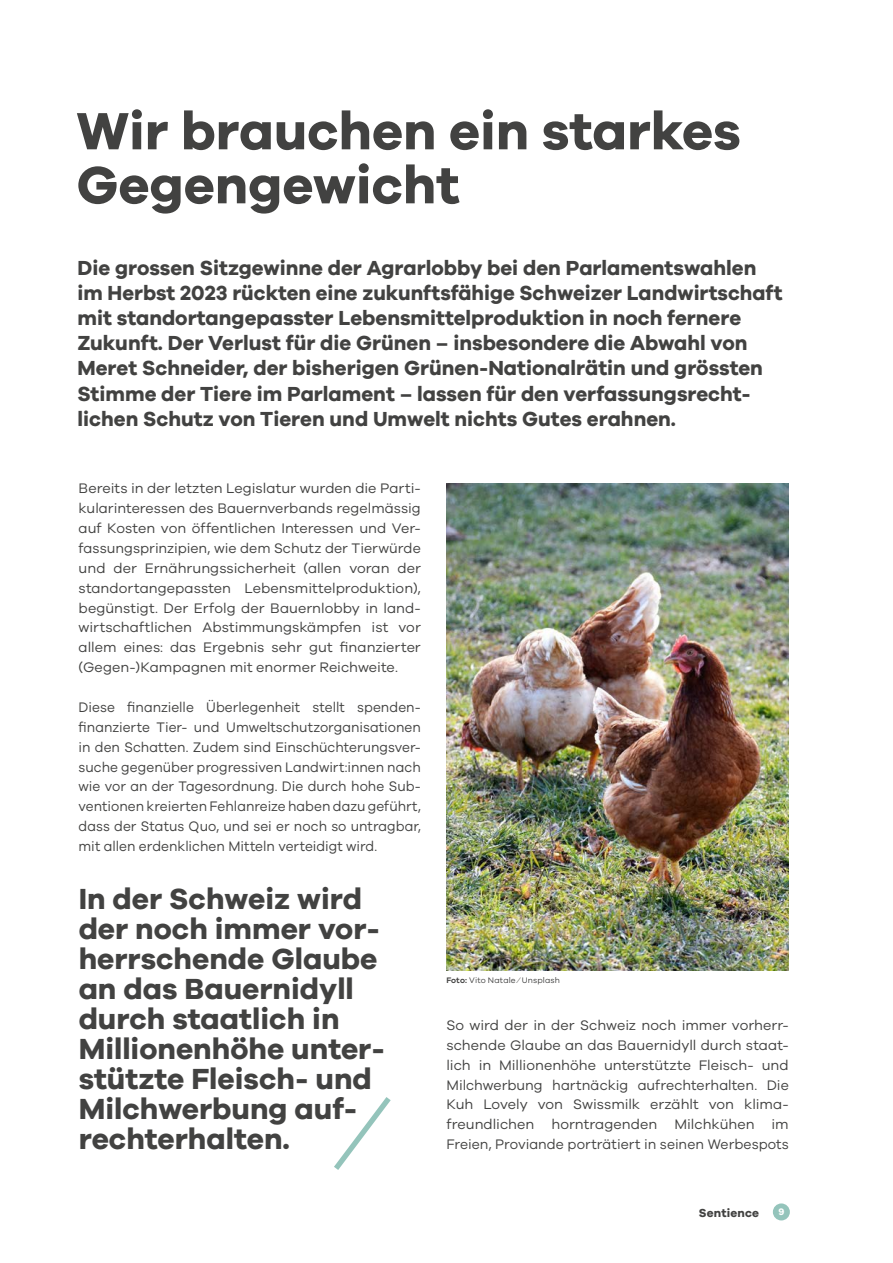
<style>
.page{position:relative;width:893px;height:1263px;background:#fff}
.page>*{position:absolute;margin:0;border:0;box-sizing:border-box;transform-origin:0 0}
.seitentitel{font:700 54px/54px "Galano Grotesque";color:#424241}
.quote{font:700 30px/30px "Galano Grotesque";color:#424241}
.lead{font:700 21px/25.2px "Galano Grotesque";color:#424241}
.grundtext{font:14.25px/19.8px "Galano Grotesque";color:#424241}
.grundtext-2{font:14.25px/19.8px "Galano Grotesque";color:#424241;text-align:justify;scale:.95 1}
.t1{font:700 12px "Galano Grotesque";letter-spacing:.015em;color:#424241}
.t2{font:700 9.75px "Galano Grotesque";color:#fff}
.bildlegende{font:8.25px "Galano Grotesque";letter-spacing:.02em;color:#424241}
.s1{font-weight:600}
</style>
<div class="page">
<img style="left:446px;top:484px;width:343px;height:486px">
<div style="left:773px;top:1203px;width:17px;height:17px;background:#94c4bb;border-radius:50%"></div>
<svg style="left:334px;top:1097px;width:57px;height:73px"></svg>
<p class="seitentitel" style="left:76px;top:102px;width:666px">Wir brauchen ein starkes<br>Gegengewicht</p>
<p class="lead" style="left:78px;top:254px;width:707px">Die grossen Sitzgewinne der Agrarlobby bei den Parlamentswahlen im Herbst 2023 rückten eine zukunftsfähige Schweizer Landwirtschaft mit standortangepasster Lebensmittelproduktion in noch fernere Zukunft. Der Verlust für die Grünen – insbesondere die Abwahl von Meret Schneider, der bisherigen Grünen-Nationalrätin und grössten Stimme der Tiere im Parlament – lassen für den verfassungsrecht&shy;lichen Schutz von Tieren und Umwelt nichts Gutes erahnen.</p>
<p class="grundtext" style="left:79px;top:478px;width:344px">Bereits in der letzten Legislatur wurden die Parti&shy;kularinteressen des Bauernverbands regelmässig auf Kosten von öffentlichen Interessen und Ver&shy;fassungsprinzipien, wie dem Schutz der Tierwürde und der Ernährungssicherheit (allen voran der standortangepassten Lebensmittelproduktion), begünstigt. Der Erfolg der Bauernlobby in land&shy;wirtschaftlichen Abstimmungskämpfen ist vor allem eines: das Ergebnis sehr gut finanzierter (Gegen-)Kampagnen mit enormer Reichweite.</p>
<p class="grundtext-2" style="left:79px;top:697px;width:362px">Diese finanzielle Überlegenheit stellt spenden&shy;finanzierte Tier- und Umweltschutzorganisationen in den Schatten. Zudem sind Einschüchterungsver&shy;suche gegenüber progressiven Landwirt:innen nach wie vor an der Tagesordnung. Die durch hohe Sub&shy;ventionen kreierten Fehlanreize haben dazu geführt, dass der Status Quo, und sei er noch so untragbar, mit allen erdenklichen Mitteln verteidigt wird.</p>
<p class="quote" style="left:79px;top:883px;width:308px">In der Schweiz wird der noch immer vor&shy;herrschende Glaube an das Bauernidyll durch staatlich in<br>Millionenhöhe unter&shy;stützte Fleisch- und<br>Milchwerbung auf&shy;rechterhalten.</p>
<p class="bildlegende" style="left:446px;top:975px;width:115px"><span class="s1">Foto:</span> Vito Natale ⁄ Unsplash</p>
<p class="grundtext" style="left:446px;top:1015px;width:344px;text-align:justify">So wird der in der Schweiz noch immer vorherr&shy;schende Glaube an das Bauernidyll durch staat&shy;lich in Millionenhöhe unterstützte Fleisch- und Milchwerbung hartnäckig aufrechterhalten. Die Kuh Lovely von Swissmilk erzählt von klima&shy;freundlichen horntragenden Milchkühen im Freien, Proviande porträtiert in seinen Werbespots</p>
<p class="t1" style="left:699px;top:1205px;width:62px">Sentience</p>
<p class="t2" style="left:778px;top:1206px;width:7px">9</p>
</div>
